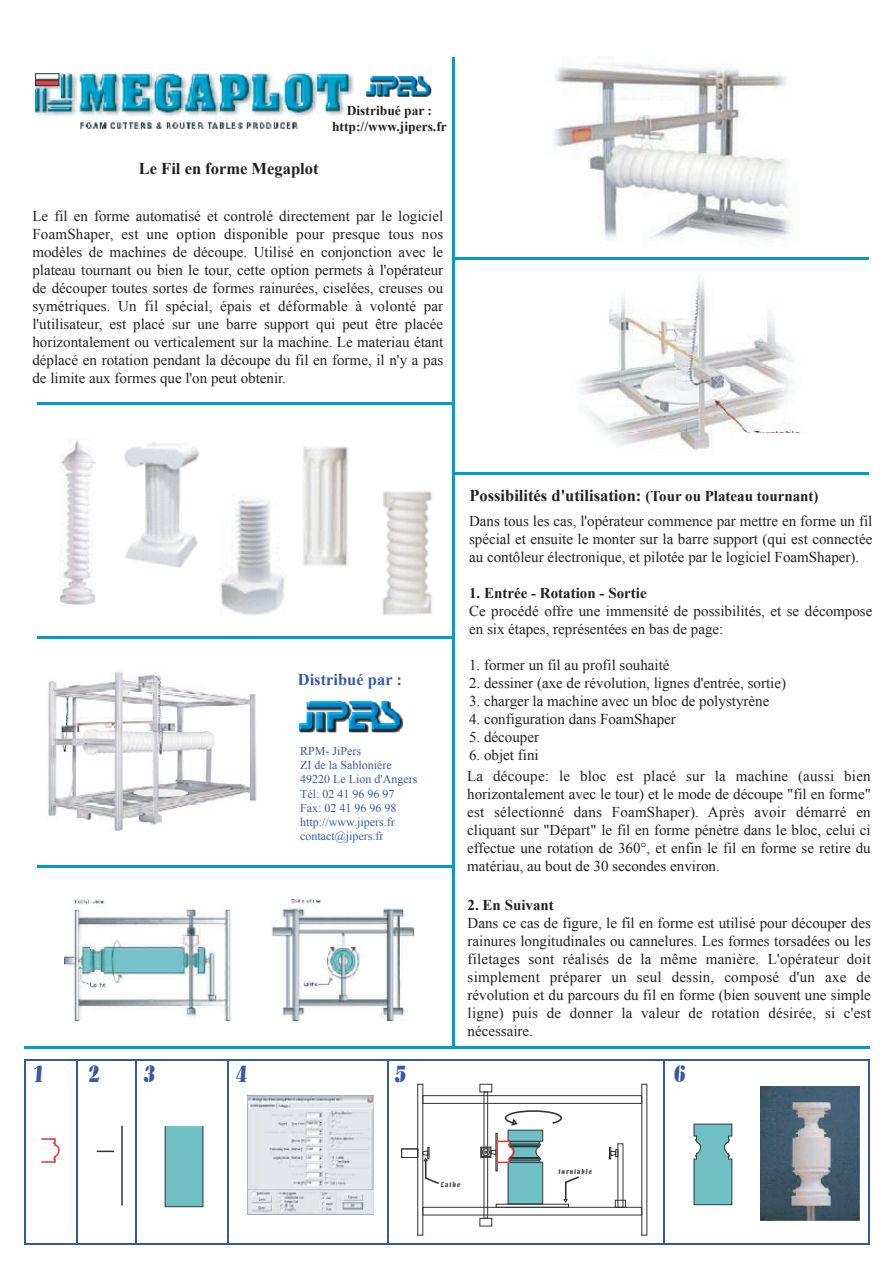
<style>
.page{position:relative;width:893px;height:1263px;background:#fff}
.page>*{position:absolute;margin:0;border:0;box-sizing:border-box;transform-origin:0 0}
.t1{font:26.7px "Allegro BT";color:#3759a2}
.t2{font:700 16.5px "Times New Roman";color:#231f20}
.t3{font:700 16.5px "Times New Roman";color:#375aa2}
.t4{font:15px/18px "Times New Roman";color:#231f20;text-align:justify}
.t5{font:700 15px "Times New Roman";color:#231f20}
.t6{font:700 13.5px/16.5px "Times New Roman";color:#231f20;text-align:center}
.t7{font:12px/14.2px "Times New Roman";color:#375aa2}
.t8{font:7.2px "Allegro BT";letter-spacing:.125em;color:#323436}
.s1{font-size:15px}
</style>
<div class="page">
<hr style="left:24px;top:1047px;width:845px;height:2px;background:#009cca">
<hr style="left:37px;top:865px;width:416px;height:2px;background:#009cca">
<hr style="left:37px;top:636px;width:416px;height:2px;background:#009cca">
<hr style="left:37px;top:402px;width:416px;height:2px;background:#009cca">
<hr style="left:452px;top:257px;width:416px;height:2px;background:#009cca">
<hr style="left:452px;top:472px;width:416px;height:3px;background:#009cca">
<img style="left:35px;top:74px;width:318px;height:55px">
<svg style="left:35px;top:74px;width:24px;height:5px"></svg>
<svg style="left:35px;top:80px;width:24px;height:6px"></svg>
<hr style="left:452px;top:57px;width:2px;height:991px;background:#009cca">
<hr style="left:76px;top:1060px;width:2px;height:184px;background:#3759a2">
<hr style="left:24px;top:1060px;width:1px;height:184px;background:#3759a2">
<hr style="left:135px;top:1060px;width:2px;height:184px;background:#3759a2">
<hr style="left:227px;top:1060px;width:1px;height:184px;background:#3759a2">
<hr style="left:387px;top:1060px;width:1px;height:184px;background:#3759a2">
<hr style="left:24px;top:1060px;width:845px;height:1px;background:#3759a2">
<hr style="left:24px;top:1243px;width:845px;height:1px;background:#3759a2">
<hr style="left:663px;top:1060px;width:1px;height:184px;background:#3759a2">
<hr style="left:868px;top:1060px;width:1px;height:184px;background:#3759a2">
<img style="left:64px;top:900px;width:349px;height:120px">
<img style="left:382px;top:491px;width:50px;height:124px">
<img style="left:124px;top:442px;width:74px;height:126px">
<img style="left:553px;top:63px;width:238px;height:177px">
<img style="left:760px;top:1087px;width:99px;height:134px">
<div style="left:615px;top:101px;width:70px;height:14px;background:#fff"></div>
<img style="left:302px;top:447px;width:47px;height:120px">
<img style="left:59px;top:440px;width:37px;height:165px">
<img style="left:220px;top:497px;width:65px;height:118px">
<img style="left:578px;top:277px;width:222px;height:174px">
<div style="left:733px;top:433px;width:86px;height:25px;background:#fff"></div>
<svg style="left:693px;top:1124px;width:39px;height:81px;background:#75babf"></svg>
<div style="left:417px;top:1084px;width:6px;height:151px;border:1px solid #323436"></div>
<div style="left:422px;top:1207px;width:220px;height:8px;border:1px solid #323436"></div>
<div style="left:479px;top:1218px;width:13px;height:8px;border:1px solid #323436"></div>
<div style="left:422px;top:1096px;width:220px;height:8px;border:1px solid #323436"></div>
<div style="left:484px;top:1092px;width:4px;height:127px;border:1px solid #323436"></div>
<div style="left:641px;top:1084px;width:6px;height:151px;border:1px solid #323436"></div>
<div style="left:615px;top:1200px;width:10px;height:7px;border:1px solid #323436"></div>
<svg style="left:609px;top:1147px;width:9px;height:12px"></svg>
<svg style="left:41px;top:1079px;width:540px;height:128px"></svg>
<img style="left:247px;top:1095px;width:126px;height:120px">
<img style="left:48px;top:671px;width:209px;height:160px">
<img style="left:366px;top:77px;width:66px;height:19px">
<img style="left:299px;top:702px;width:104px;height:31px">
<p class="t2" style="left:139px;top:157px;width:181px">Le Fil en forme Megaplot</p>
<p class="t6" style="left:332px;top:102px;width:116px">Distribué par : http://www.jipers.fr</p>
<p class="t4" style="left:32px;top:207px;width:412px">Le fil en forme automatisé et controlé directement par le logiciel FoamShaper, est une option disponible pour presque tous nos modèles de machines de découpe. Utilisé en conjonction avec le plateau tournant ou bien le tour, cette option permets à l'opérateur de découper toutes sortes de formes rainurées, ciselées, creuses ou symétriques. Un fil spécial, épais et déformable à volonté par l'utilisateur, est placé sur une barre support qui peut être placée horizontalement ou verticalement sur la machine. Le materiau étant déplacé en rotation pendant la découpe du fil en forme, il n'y a pas de limite aux formes que l'on peut obtenir.</p>
<p class="t3" style="left:298px;top:668px;width:106px">Distribué par :</p>
<p class="t7" style="left:300px;top:744px;width:119px">RPM- JiPers<br>ZI de la Sablonière<br>49220 Le Lion d'Angers<br>Tél: 02 41 96 96 97<br>Fax: 02 41 96 96 98 http://www.jipers.fr contact@jipers.fr</p>
<p class="t2" style="left:469px;top:484px;width:350px">Possibilités d'utilisation: <span class="s1">(Tour ou Plateau tournant)</span></p>
<p class="t4" style="left:469px;top:511px;width:405px">Dans tous les cas, l'opérateur commence par mettre en forme un fil spécial et ensuite le monter sur la barre support (qui est connectée au contôleur électronique, et pilotée par le logiciel FoamShaper).</p>
<p class="t5" style="left:469px;top:582px;width:179px">1. Entrée - Rotation - Sortie</p>
<p class="t4" style="left:469px;top:601px;width:405px">Ce procédé offre une immensité de possibilités, et se décompose en six étapes, représentées en bas de page:</p>
<p class="t4" style="left:469px;top:655px;width:202px">1. former un fil au profil souhaité</p>
<p class="t4" style="left:469px;top:673px;width:318px">2. dessiner (axe de révolution, lignes d'entrée, sortie)</p>
<p class="t4" style="left:469px;top:691px;width:302px">3. charger la machine avec un bloc de polystyrène</p>
<p class="t4" style="left:469px;top:709px;width:208px">4. configuration dans FoamShaper</p>
<p class="t4" style="left:469px;top:727px;width:71px">5. découper</p>
<p class="t4" style="left:467px;top:744px;width:405px;line-height:21.1px">6. objet fini<br>La découpe: le bloc est placé sur la machine (aussi bien</p>
<p class="t4" style="left:467px;top:785px;width:405px">horizontalement avec le tour) et le mode de découpe "fil en forme" est sélectionné dans FoamShaper). Après avoir démarré en cliquant sur "Départ" le fil en forme pénètre dans le bloc, celui ci effectue une rotation de 360°, et enfin le fil en forme se retire du matériau, au bout de 30 secondes environ.</p>
<p class="t5" style="left:467px;top:895px;width:88px">2. En Suivant</p>
<p class="t4" style="left:467px;top:914px;width:405px">Dans ce cas de figure, le fil en forme est utilisé pour découper des rainures longitudinales ou cannelures. Les formes torsadées ou les filetages sont réalisés de la même manière. L'opérateur doit simplement préparer un seul dessin, composé d'un axe de révolution et du parcours du fil en forme (bien souvent une simple ligne) puis de donner la valeur de rotation désirée, si c'est nécessaire.</p>
<h1 class="t1" style="left:33px;top:1057px;width:14px">1</h1>
<h1 class="t1" style="left:88px;top:1057px;width:14px">2</h1>
<h1 class="t1" style="left:143px;top:1057px;width:14px">3</h1>
<h1 class="t1" style="left:235px;top:1057px;width:14px">4</h1>
<h1 class="t1" style="left:394px;top:1057px;width:14px">5</h1>
<h1 class="t1" style="left:673px;top:1057px;width:14px">6</h1>
<p class="t8" style="left:441px;top:1180px;width:21px">Lathe</p>
<p class="t8" style="left:558px;top:1167px;width:35px">turntable</p>
</div>
